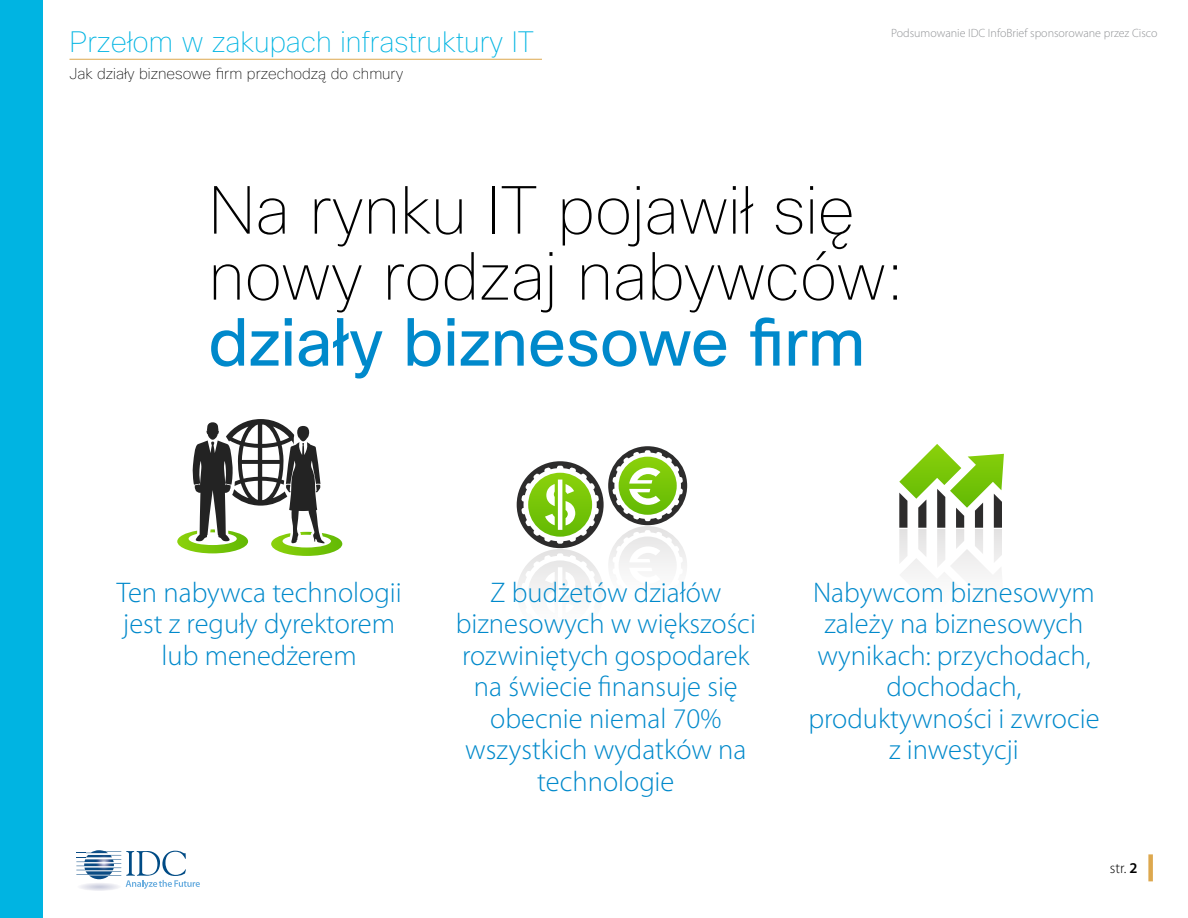
<style>
.page{position:relative;width:1188px;height:918px;background:#fff}
.page>*{position:absolute;margin:0;border:0;box-sizing:border-box;transform-origin:0 0}
.t1{font:100 66px/66px "Cisco Sans";color:#000}
.t2{font:66px "Cisco Sans";color:#0089cb}
.t3{font:100 28.65px "Cisco Sans";color:#00b4e2}
.t4{font:300 28.5px/31.5px "Myriad Pro";color:#0089cb;text-align:center}
.t5{font:100 15.3px "Cisco Sans";color:#000}
.t6{font:300 15px "Myriad Pro";color:#000}
.t7{font:300 12px "Myriad Pro";color:#919396}
.s1{font-weight:600}
</style>
<div class="page">
<svg style="left:76px;top:851px;width:124px;height:40px"></svg>
<div style="left:1148px;top:854px;width:5px;height:27px;background:#dda84e"></div>
<div style="left:0;top:0;width:44px;height:918px;background:#00b4e2"></div>
<hr style="left:69px;top:59px;width:473px;height:1px;background:#dda84e">
<svg style="left:177px;top:419px;width:165px;height:137px"></svg>
<svg style="left:517px;top:446px;width:170px;height:149px"></svg>
<svg style="left:899px;top:444px;width:105px;height:130px"></svg>
<p class="t3" style="left:69px;top:23px;width:466px">Przełom w zakupach infrastruktury IT</p>
<p class="t5" style="left:69px;top:63px;width:335px">Jak działy biznesowe firm przechodzą do chmury</p>
<p class="t7" style="left:891px;top:26px;width:268px">Podsumowanie IDC InfoBrief sponsorowane przez Cisco</p>
<h1 class="t1" style="left:208px;top:180px;width:697px">Na rynku IT pojawił się nowy rodzaj nabywców:</h1>
<h1 class="t2" style="left:208px;top:300px;width:658px">działy biznesowe firm</h1>
<p class="t4" style="left:117px;top:576px;width:286px">Ten nabywca technologii jest z reguły dyrektorem lub menedżerem</p>
<p class="t4" style="left:456px;top:576px;width:302px">Z budżetów działów biznesowych w większości rozwiniętych gospodarek na świecie finansuje się obecnie niemal 70% wszystkich wydatków na technologie</p>
<p class="t4" style="left:808px;top:576px;width:293px">Nabywcom biznesowym zależy na biznesowych wynikach: przychodach, dochodach, produktywności i zwrocie z inwestycji</p>
<p class="t6" style="left:1110px;top:859px;width:29px">str. <span class="s1">2</span></p>
</div>
